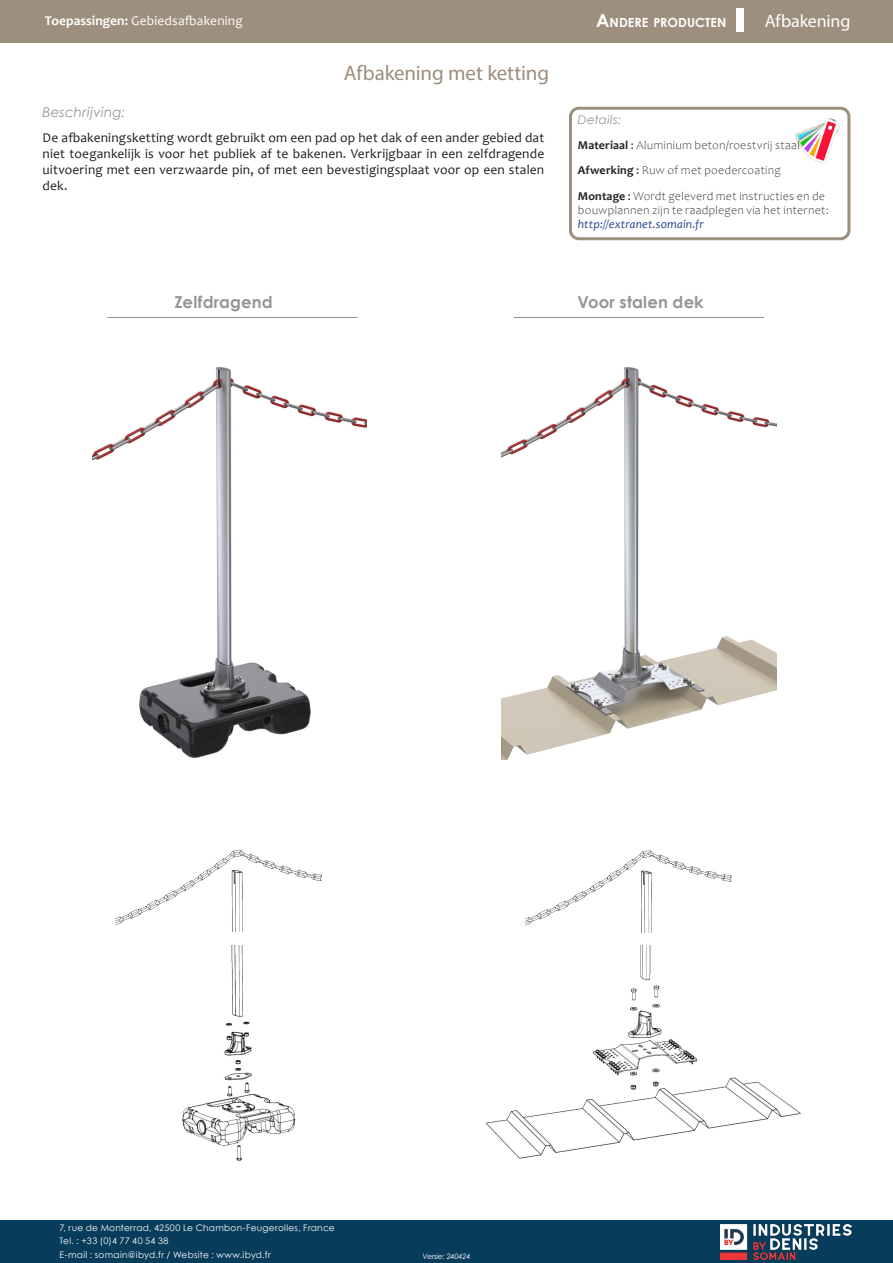
<style>
.page{position:relative;width:893px;height:1263px;background:#fff}
.page>*{position:absolute;margin:0;border:0;box-sizing:border-box;transform-origin:0 0}
.t1{font:21px "Myriad Pro";letter-spacing:-.005em;color:#9d8e7d}
.t2{font:18px "Myriad Pro";letter-spacing:-.01em;color:#fff}
.t3{font:700 16.5px "Century Gothic";letter-spacing:.005em;color:#939598}
.t4{font:13.5px/16.2px "Candara";letter-spacing:.01em;color:#231f20;text-align:justify}
.t5{font:13.5px "Candara";letter-spacing:.01em;color:#fff}
.t6{font:italic 13.5px "Century Gothic";letter-spacing:.02em;color:#939598}
.t7{font:700 12.6px "Century Gothic";letter-spacing:.005em;color:#fff}
.t8{font:300 12px/25.2px "Candara";letter-spacing:.02em;color:#231f20}
.t9{font:italic 12px "Candara";letter-spacing:.015em;color:#21428a}
.t10{font:italic 12px "Century Gothic";letter-spacing:.025em;color:#939598}
.t11{font:9px/13.5px "Century Gothic";letter-spacing:.03em;color:#fff}
.t12{font:italic 7.5px "Century Gothic";letter-spacing:-.025em;color:#fff}
.s1{font-weight:700}
.s2{font-size:18px}
.s3{font-weight:400}
</style>
<div class="page">
<div style="left:0;top:0;width:893px;height:43px;background:#9d8e7d"></div>
<div style="left:736px;top:9px;width:8px;height:23px;background:#fff"></div>
<img style="left:795px;top:118px;width:45px;height:45px">
<div style="left:569px;top:107px;width:281px;height:133px;border:3px solid #9d8e7d;border-radius:9px"></div>
<img style="left:486px;top:945px;width:315px;height:214px">
<img style="left:525px;top:850px;width:206px;height:83px">
<img style="left:182px;top:945px;width:114px;height:216px">
<img style="left:116px;top:849px;width:206px;height:83px">
<img style="left:92px;top:367px;width:274px;height:391px">
<img style="left:502px;top:367px;width:274px;height:392px">
<hr style="left:107px;top:317px;width:251px;height:1px;background:#231f20">
<hr style="left:514px;top:317px;width:250px;height:1px;background:#231f20">
<div style="left:0;top:1220px;width:893px;height:43px;background:#083c5b"></div>
<img style="left:721px;top:1225px;width:130px;height:35px">
<p class="t5" style="left:45px;top:12px;width:199px"><span class="s1">Toepassingen:</span> Gebiedsafbakening</p>
<p class="t6" style="left:43px;top:103px;width:84px">Beschrijving:</p>
<p class="t1" style="left:344px;top:60px;width:207px">Afbakening met ketting</p>
<p class="t4" style="left:43px;top:129px;width:503px">De afbakeningsketting wordt gebruikt om een pad op het dak of een ander gebied dat niet toegankelijk is voor het publiek af te bakenen. Verkrijgbaar in een zelfdragende uitvoering met een verzwaarde pin, of met een bevestigingsplaat voor op een stalen dek.</p>
<p class="t7" style="left:596px;top:13px;width:132px"><span class="s2">A</span>NDERE PRODUCTEN</p>
<h2 class="t2" style="left:765px;top:10px;width:87px">Afbakening</h2>
<p class="t10" style="left:578px;top:111px;width:45px">Details:</p>
<p class="t8" style="left:578px;top:133px;width:249px"><span class="s1">Materiaal</span> <span class="s3">:</span> Aluminium beton/roestvrij staal<br><span class="s1">Afwerking</span> <span class="s3">:</span> Ruw of met poedercoating<br><span class="s1">Montage</span> <span class="s3">:</span> Wordt geleverd met instructies en de</p>
<p class="t8" style="left:578px;top:198px;width:252px">bouwplannen zijn te raadplegen via het internet:</p>
<p class="t9" style="left:578px;top:217px;width:127px">http://extranet.somain.fr</p>
<p class="t3" style="left:174px;top:289px;width:100px">Zelfdragend</p>
<p class="t3" style="left:577px;top:289px;width:128px">Voor stalen dek</p>
<p class="t11" style="left:60px;top:1221px;width:277px">7, rue de Monterrad, 42500 Le Chambon-Feugerolles, France<br>Tel. : +33 (0)4 77 40 54 38<br>E-mail : somain@ibyd.fr / Website : www.ibyd.fr</p>
<p class="t12" style="left:422px;top:1250px;width:50px">Versie: 240424</p>
</div>
